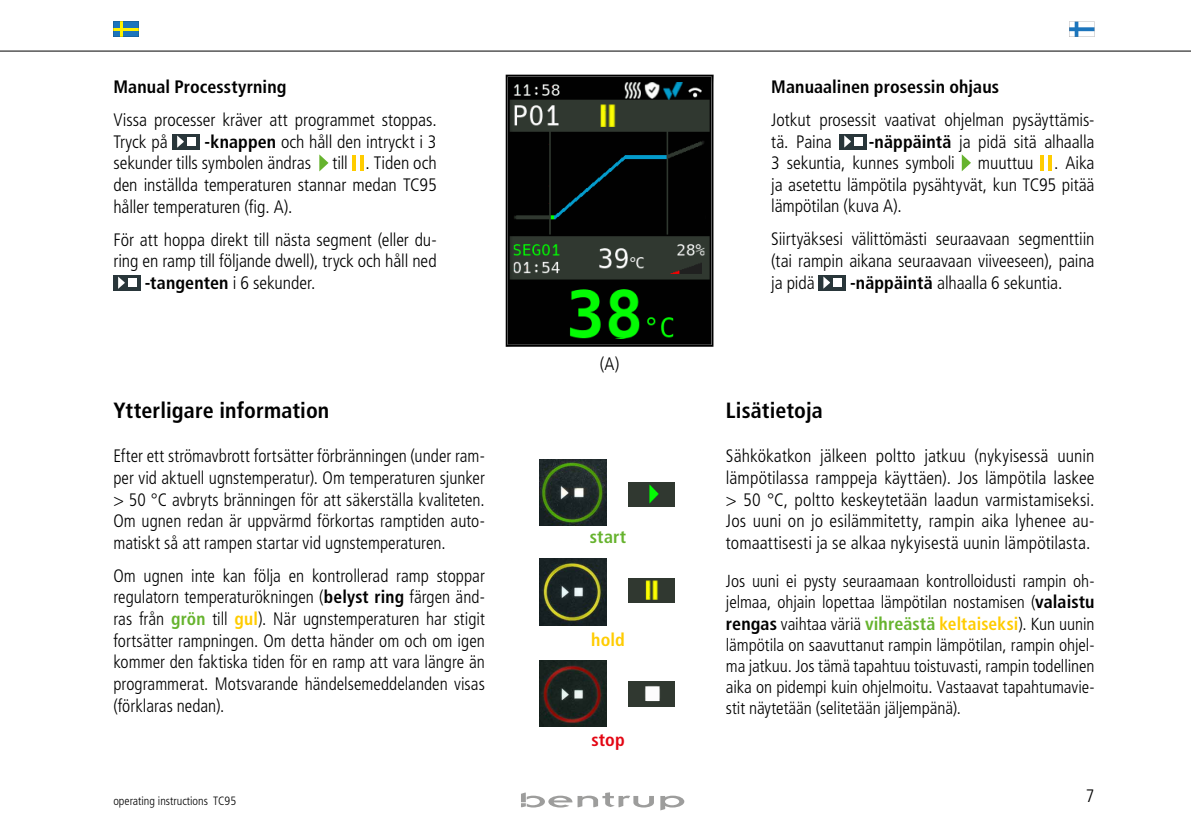
<style>
.page{position:relative;width:1191px;height:840px;background:#fff}
.page>*{position:absolute;margin:0;border:0;box-sizing:border-box;transform-origin:0 0}
.t1{font:700 condensed 22px "Frutiger LT Pro";color:#000}
.t2{font:300 condensed 18px/21.6px "Frutiger LT Pro";letter-spacing:-.005em;color:#000;text-align:justify}
.t3{font:700 condensed 18px "Frutiger LT Pro";letter-spacing:.005em;color:#000}
.t4{font:700 condensed 18px "Frutiger LT Pro";letter-spacing:.015em;color:#66b32e}
.t5{font:700 condensed 18px "Frutiger LT Pro";color:#fc0}
.t6{font:700 condensed 18px "Frutiger LT Pro";color:#e30613}
.t7{font:300 condensed 17.4px/21.2px "Frutiger LT Pro";letter-spacing:-.005em;color:#000;text-align:justify}
.t8{font:300 condensed 12px "Frutiger LT Pro";color:#000}
.s1{font-weight:700}
.s2{font-weight:700;color:#66b32e}
.s3{font-weight:700;color:#fc0}
.s4{font-weight:700;font-size:18px}
.s5{font-weight:700;font-size:18px;color:#66b32e}
.s6{font-weight:700;font-size:18px;color:#fc0}
</style>
<div class="page">
<hr style="left:0;top:51px;width:1191px;height:1px;background:#000">
<svg style="left:660px;top:795px;width:24px;height:15px"></svg>
<svg style="left:521px;top:792px;width:133px;height:15px"></svg>
<svg style="left:1069px;top:22px;width:25px;height:15px"></svg>
<svg style="left:113px;top:22px;width:26px;height:15px"></svg>
<div style="left:504px;top:74px;width:210px;height:274px;background:#000;opacity:.75"></div>
<img style="left:629px;top:578px;width:45px;height:24px">
<img style="left:629px;top:482px;width:45px;height:24px">
<img style="left:629px;top:681px;width:45px;height:24px">
<img style="left:539px;top:459px;width:68px;height:66px">
<img style="left:539px;top:660px;width:68px;height:66px">
<img style="left:539px;top:558px;width:68px;height:67px">
<div style="left:839px;top:134px;width:27px;height:15px;background:#29363a"></div>
<div style="left:854px;top:137px;width:8px;height:8px;background:#fff"></div>
<svg style="left:844px;top:135px;width:7px;height:12px"></svg>
<svg style="left:961px;top:154px;width:10px;height:17px"></svg>
<hr style="left:1040px;top:155px;width:4px;height:16px;background:#fc0">
<hr style="left:1048px;top:155px;width:4px;height:16px;background:#fc0">
<div style="left:818px;top:275px;width:28px;height:15px;background:#29363a"></div>
<div style="left:833px;top:278px;width:9px;height:8px;background:#fff"></div>
<svg style="left:823px;top:276px;width:7px;height:12px"></svg>
<div style="left:172px;top:134px;width:28px;height:15px;background:#29363a"></div>
<div style="left:187px;top:137px;width:9px;height:9px;background:#fff"></div>
<svg style="left:177px;top:135px;width:7px;height:13px"></svg>
<svg style="left:319px;top:154px;width:9px;height:17px"></svg>
<hr style="left:352px;top:155px;width:4px;height:16px;background:#fc0">
<hr style="left:360px;top:155px;width:4px;height:16px;background:#fc0">
<div style="left:113px;top:275px;width:28px;height:15px;background:#29363a"></div>
<div style="left:128px;top:278px;width:9px;height:8px;background:#fff"></div>
<svg style="left:118px;top:276px;width:7px;height:12px"></svg>
<p class="t3" style="left:113px;top:76px;width:175px">Manual Processtyrning</p>
<p class="t2" style="left:113px;top:109px;width:325px">Vissa processer kräver att programmet stoppas.<br>Tryck på</p>
<p class="t2" style="left:113px;top:131px;width:325px;text-indent:91px"><span class="s1">-knappen</span> och håll den intryckt i 3 sekunder tills symbolen ändras till . Tiden och den inställda temperaturen stannar medan TC95 håller temperaturen (fig. A).</p>
<p class="t2" style="left:113px;top:228px;width:325px">För att hoppa direkt till nästa segment (eller du-</p>
<p class="t2" style="left:113px;top:250px;width:325px">ring en ramp till följande dwell), tryck och håll ned</p>
<p class="t2" style="left:145px;top:272px;width:172px"><span class="s1">-tangenten</span> i 6 sekunder.</p>
<p class="t1" style="left:113px;top:397px;width:217px">Ytterligare information</p>
<p class="t2" style="left:113px;top:445px;width:373px">Efter ett strömavbrott fortsätter förbränningen (under ram&shy;per vid aktuell ugnstemperatur). Om temperaturen sjunker &gt; 50 °C avbryts bränningen för att säkerställa kvaliteten.<br>Om ugnen redan är uppvärmd förkortas ramptiden auto&shy;matiskt så att rampen startar vid ugnstemperaturen.</p>
<p class="t2" style="left:113px;top:564px;width:373px">Om ugnen inte kan följa en kontrollerad ramp stoppar regulatorn temperaturökningen (<span class="s1">belyst ring</span> färgen änd&shy;ras från <span class="s2">grön</span> till <span class="s3">gul</span>). När ugnstemperaturen har stigit fortsätter rampningen. Om detta händer om och om igen kommer den faktiska tiden för en ramp att vara längre än programmerat. Motsvarande händelsemeddelanden visas (förklaras nedan).</p>
<p class="t2" style="left:600px;top:353px;width:21px">(A)</p>
<p class="t4" style="left:590px;top:525px;width:38px">start</p>
<p class="t5" style="left:591px;top:628px;width:35px">hold</p>
<p class="t6" style="left:591px;top:729px;width:35px">stop</p>
<p class="t3" style="left:771px;top:76px;width:229px">Manuaalinen prosessin ohjaus</p>
<p class="t2" style="left:771px;top:109px;width:325px">Jotkut prosessit vaativat ohjelman pysäyttämis&shy;tä. Paina</p>
<p class="t2" style="left:771px;top:131px;width:325px;text-indent:97px"><span class="s1">-näppäintä</span> ja pidä sitä alhaalla<br>3 sekuntia, kunnes symboli</p>
<p class="t2" style="left:771px;top:152px;width:325px;text-indent:207px">muuttuu . Aika ja asetettu lämpötila pysähtyvät, kun TC95 pitää lämpötilan (kuva A).</p>
<p class="t2" style="left:771px;top:228px;width:325px">Siirtyäksesi välittömästi seuraavaan segmenttiin (tai rampin aikana seuraavaan viiveeseen), paina ja pidä</p>
<p class="t2" style="left:850px;top:272px;width:214px"><span class="s1">-näppäintä</span> alhaalla 6 sekuntia.</p>
<p class="t1" style="left:726px;top:397px;width:98px">Lisätietoja</p>
<p class="t2" style="left:726px;top:445px;width:370px">Sähkökatkon jälkeen poltto jatkuu (nykyisessä uunin lämpötilassa ramppeja käyttäen). Jos lämpötila laskee &gt; 50 °C, poltto keskeytetään laadun varmistamiseksi.<br>Jos uuni on jo esilämmitetty, rampin aika lyhenee au&shy;tomaattisesti ja se alkaa nykyisestä uunin lämpötilasta.</p>
<p class="t7" style="left:726px;top:570px;width:370px">Jos uuni ei pysty seuraamaan kontrolloidusti rampin oh&shy;jelmaa, ohjain lopettaa lämpötilan nostamisen (<span class="s4">valaistu rengas</span> vaihtaa väriä <span class="s5">vihreästä</span> <span class="s6">keltaiseksi</span>). Kun uunin lämpötila on saavuttanut rampin lämpötilan, rampin ohjel&shy;ma jatkuu. Jos tämä tapahtuu toistuvasti, rampin todellinen aika on pidempi kuin ohjelmoitu. Vastaavat tapahtumavie&shy;stit näytetään (selitetään jäljempänä).</p>
<p class="t8" style="left:113px;top:793px;width:124px">operating instructions TC95</p>
<p class="t2" style="left:1086px;top:785px;width:10px">7</p>
</div>
